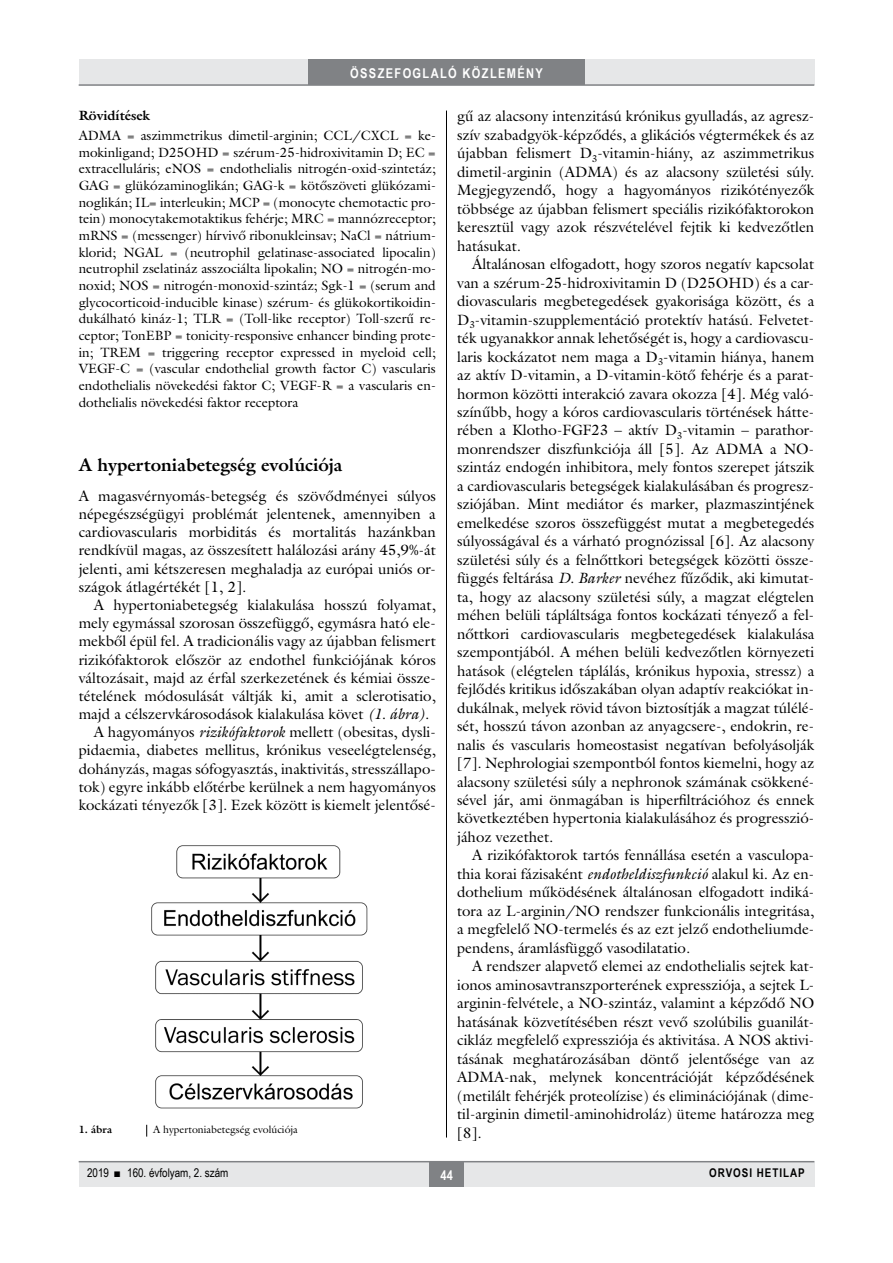
<style>
.page{position:relative;width:893px;height:1263px;background:#fff}
.page>*{position:absolute;margin:0;border:0;box-sizing:border-box;transform-origin:0 0}
.alcimbold{font:700 18px "Galliard Reg";color:#000}
.Body_Text{font:15px/18.5px "Galliard Reg";color:#000;text-align:justify}
.body-s{font:15px/18.5px "Galliard Reg";color:#000;text-align:justify}
.Body_tompa{font:15px/18.1px "Galliard Reg";color:#000;text-align:justify}
.tompa_9_11{font:13.5px/16.6px "Galliard Reg";color:#000;text-align:justify}
.rovatcim_jo{font:700 13.5px "Arial Narrow";letter-spacing:.1em;color:#fff}
.roviditesek_cim{font:700 13.5px "Galliard Reg";color:#000}
.oldalszam{font:700 13.5px "Arial Narrow";color:#fff}
.pagina{font:12px "Arial Narrow";color:#000}
.pagina-2{font:700 12px "Arial Narrow";letter-spacing:.08em;color:#000}
.kepalairas2{font:10.5px "Galliard Reg";color:#000}
.kepalairas1{font:700 10.5px "Galliard Reg";color:#000}
.s1{font-style:italic}
</style>
<div class="page">
<div style="left:79px;top:1161px;width:735px;height:25px;background:#e6e7e8"></div>
<hr style="left:79px;top:1161px;width:735px;height:1px;background:#808285">
<div style="left:430px;top:1161px;width:34px;height:25px;background:#808285"></div>
<div style="left:79px;top:60px;width:735px;height:25px;background:#e6e7e8"></div>
<div style="left:308px;top:60px;width:277px;height:25px;background:#808285"></div>
<hr style="left:79px;top:84px;width:735px;height:2px;background:#808285">
<hr style="left:446px;top:111px;width:1px;height:1026px;background:#000">
<img style="left:151px;top:845px;width:217px;height:264px">
<p class="rovatcim_jo" style="left:350px;top:63px;width:194px">ÖSSZEFOGLALÓ KÖZLEMÉNY</p>
<p class="roviditesek_cim" style="left:79px;top:107px;width:73px">Rövidítések</p>
<p class="tompa_9_11" style="left:79px;top:127px;width:359px">ADMA = aszimmetrikus dimetil-arginin; CCL/CXCL = ke&shy;mokinligand; D25OHD = szérum-25-hidroxivitamin D; EC = extracelluláris; eNOS = endothelialis nitrogén-oxid-szintetáz; GAG = glükózaminoglikán; GAG-k = kötőszöveti glükózami&shy;noglikán; IL= interleukin; MCP = (monocyte chemotactic pro&shy;tein) monocytakemotaktikus fehérje; MRC = mannózreceptor; mRNS = (messenger) hírvivő ribonukleinsav; NaCl = nátrium&shy;klorid; NGAL = (neutrophil gelatinase-associated lipocalin) neutrophil zselatináz asszociálta lipokalin; NO = nitrogén-mo&shy;noxid; NOS = nitrogén-monoxid-szintáz; Sgk-1 = (serum and glycocorticoid-inducible kinase) szérum- és glükokortikoidin&shy;dukálható kináz-1; TLR = (Toll-like receptor) Toll-szerű re&shy;ceptor; TonEBP = tonicity-responsive enhancer binding prote&shy;in; TREM = triggering receptor expressed in myeloid cell; VEGF-C = (vascular endothelial growth factor C) vascularis endothelialis növekedési faktor C; VEGF-R = a vascularis en&shy;dothelialis növekedési faktor receptora</p>
<p class="alcimbold" style="left:79px;top:453px;width:265px">A hypertoniabetegség evolúciója</p>
<p class="Body_tompa" style="left:79px;top:487px;width:359px">A magasvérnyomás-betegség és szövődményei súlyos népegészségügyi problémát jelentenek, amennyiben a cardiovascularis morbiditás és mortalitás hazánkban rendkívül magas, az összesített halálozási arány 45,9%-át jelenti, ami kétszeresen meghaladja az európai uniós or&shy;szágok átlagértékét [1, 2].</p>
<p class="Body_Text" style="left:79px;top:596px;width:359px;text-indent:15px">A hypertoniabetegség kialakulása hosszú folyamat, mely egymással szorosan összefüggő, egymásra ható ele&shy;mekből épül fel. A tradicionális vagy az újabban felismert rizikófaktorok először az endothel funkciójának kóros változásait, majd az érfal szerkezetének és kémiai össze&shy;tételének módosulását váltják ki, amit a sclerotisatio, majd a célszervkárosodások kialakulása követ <span class="s1">(1. ábra)</span>.</p>
<p class="Body_Text" style="left:79px;top:723px;width:359px;text-indent:15px">A hagyományos <span class="s1">rizikófaktorok</span> mellett (obesitas, dysli&shy;pidaemia, diabetes mellitus, krónikus veseelégtelenség, dohányzás, magas sófogyasztás, inaktivitás, stresszállapo&shy;tok) egyre inkább előtérbe kerülnek a nem hagyományos kockázati tényezők [3]. Ezek között is kiemelt jelentősé-</p>
<p class="kepalairas1" style="left:79px;top:1123px;width:35px">1. ábra</p>
<p class="kepalairas2" style="left:153px;top:1123px;width:146px">A hypertoniabetegség evolúciója</p>
<p class="Body_Text" style="left:457px;top:107px;width:359px">gű az alacsony intenzitású krónikus gyulladás, az agres - szív szabadgyök-képződés, a glikációs végtermékek és az újabban felismert D<sub>3</sub>-vitamin-hiány, az aszimmetrikus dimetil-arginin (ADMA) és az alacsony születési súly.<br>Megjegyzendő, hogy a hagyományos rizikótényezők többsége az újabban felismert speciális rizikófaktorokon keresztül vagy azok részvételével fejtik ki kedvezőtlen hatásukat.</p>
<p class="body-s" style="left:457px;top:255px;width:359px;text-indent:15px">Általánosan elfogadott, hogy szoros negatív kapcsolat van a szérum-25-hidroxivitamin D (D25OHD) és a car&shy;diovascularis megbetegedések gyakorisága között, és a D<sub>3</sub>-vitamin-szupplementáció protektív hatású. Felvetet&shy;ték ugyanakkor annak lehetőségét is, hogy a cardiovascu&shy;laris kockázatot nem maga a D<sub>3</sub>-vitamin hiánya, hanem az aktív D-vitamin, a D-vitamin-kötő fehérje és a parat&shy;hormon közötti interakció zavara okozza [4]. Még való&shy;színűbb, hogy a kóros cardiovascularis történések hátte&shy;rében a Klotho-FGF23 – aktív D<sub>3</sub>-vitamin – parathor&shy;monrendszer diszfunkciója áll [5]. Az ADMA a NO&shy;szintáz endogén inhibitora, mely fontos szerepet játszik a cardiovascularis betegségek kialakulásában és progres - sziójában. Mint mediátor és marker, plazmaszintjének emelkedése szoros összefüggést mutat a megbetegedés súlyosságával és a várható prognózissal [6]. Az alacsony születési súly és a felnőttkori betegségek közötti össze&shy;függés feltárása <span class="s1">D. Barker</span> nevéhez fűződik, aki kimutat&shy;ta, hogy az alacsony születési súly, a magzat elégtelen méhen belüli tápláltsága fontos kockázati tényező a fel&shy;nőttkori cardiovascularis megbetegedések kialakulása szempontjából. A méhen belüli kedvezőtlen környezeti hatások (elégtelen táplálás, krónikus hypoxia, stressz) a fejlődés kritikus időszakában olyan adaptív reakciókat in&shy;dukálnak, melyek rövid távon biztosítják a magzat túlélé&shy;sét, hosszú távon azonban az anyagcsere-, endokrin, re&shy;nalis és vascularis homeostasist negatívan befolyásolják [7]. Nephrologiai szempontból fontos kiemelni, hogy az alacsony születési súly a nephronok számának csökkené&shy;sével jár, ami önmagában is hiperfiltrációhoz és ennek következtében hypertonia kialakulásához és progresszió&shy;jához vezethet.</p>
<p class="Body_Text" style="left:457px;top:846px;width:359px;text-align:left;text-indent:15px">A rizikófaktorok tartós fennállása esetén a vasculopa&shy;thia korai fázisaként <span class="s1">endotheldiszfunkció</span> alakul ki. Az en&shy;dothelium működésének általánosan elfogadott indiká&shy;tora az L-arginin/NO rendszer funkcionális integritása, a megfelelő NO-termelés és az ezt jelző endotheliumde&shy;pendens, áramlásfüggő vasodilatatio.</p>
<p class="Body_Text" style="left:457px;top:957px;width:359px;text-align:left;text-indent:15px">A rendszer alapvető elemei az endothelialis sejtek kat&shy;ionos aminosavtranszporterének expressziója, a sejtek L&shy;arginin-felvétele, a NO-szintáz, valamint a képződő NO hatásának közvetítésében részt vevő szolúbilis guanilát&shy;cikláz megfelelő expressziója és aktivitása. A NOS aktivi&shy;tásának meghatározásában döntő jelentősége van az ADMA-nak, melynek koncentrációját képződésének (metilált fehérjék proteolízise) és eliminációjának (dime&shy;til-arginin dimetil-aminohidroláz) üteme határozza meg [8].</p>
<p class="pagina" style="left:87px;top:1164px;width:143px">2019 ■ 160. évfolyam, 2. szám</p>
<p class="oldalszam" style="left:441px;top:1165px;width:14px">44</p>
<p class="pagina-2" style="left:709px;top:1164px;width:97px">ORVOSI HETILAP</p>
</div>
